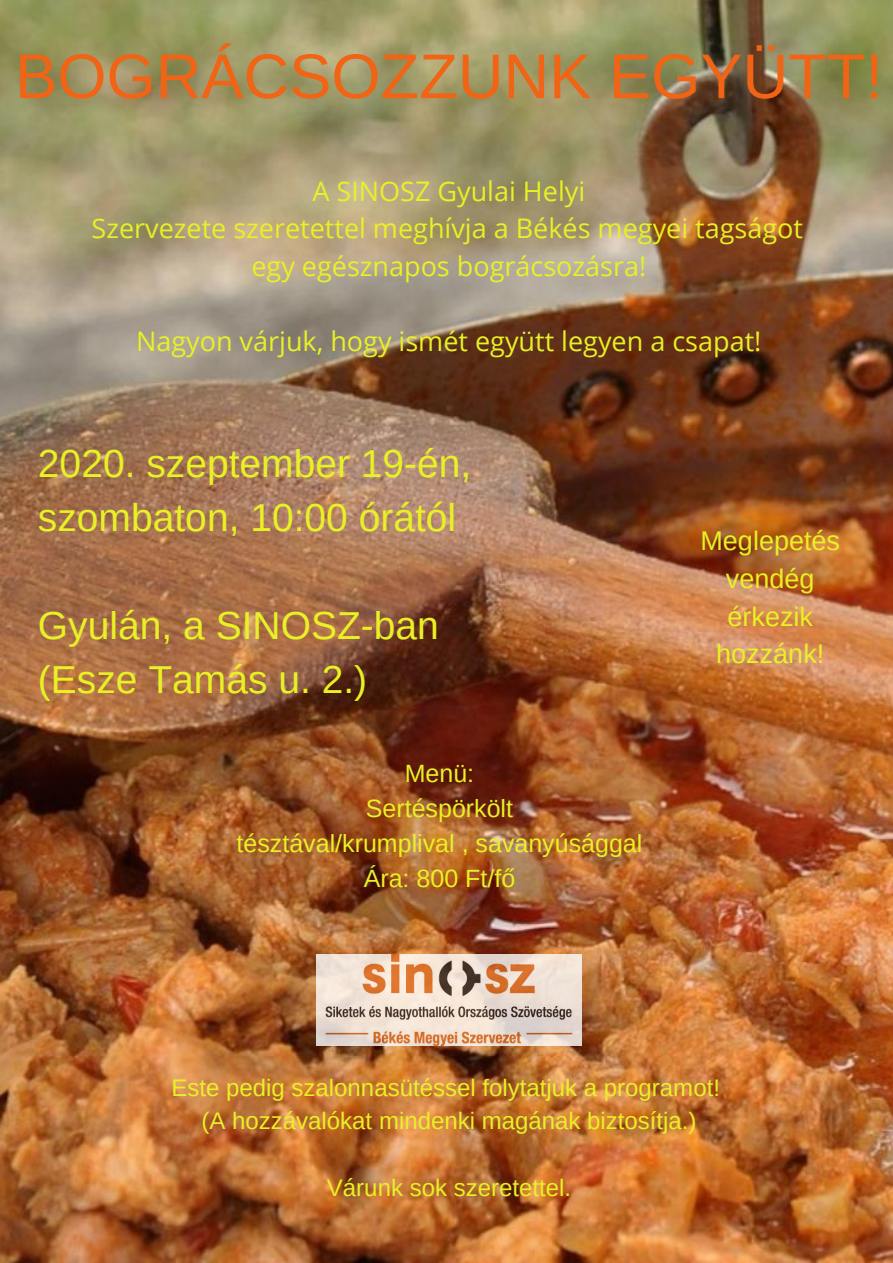
<style>
.page{position:relative;width:893px;height:1263px;background:#fff}
.page>*{position:absolute;margin:0;border:0;box-sizing:border-box;transform-origin:0 0}
.t1{font:63.22px "Arimo";color:#f16415}
.t2{font:39px/53.9px "Arimo";color:#e7f125}
.t3{font:27px/37.7px "Open Sans";color:#e7f125;text-align:center}
.t4{font:27px/37.7px "Arimo";color:#e7f125;text-align:center}
.t5{font:24.97px/34.7px "Arimo";color:#e7f125;text-align:center}
.t6{font:24px/33.2px "Arimo";color:#e7f125;text-align:center}
</style>
<div class="page">
<img style="left:0;top:0;width:893px;height:1263px">
<img style="left:317px;top:955px;width:264px;height:90px">
<h1 class="t1" style="left:15px;top:41px;width:869px">BOGRÁCSOZZUNK EGYÜTT!</h1>
<p class="t3" style="left:92px;top:171px;width:713px">A SINOSZ Gyulai Helyi<br>Szervezete szeretettel meghívja a Békés megyei tagságot egy egésznapos bográcsozásra!</p>
<p class="t3" style="left:136px;top:322px;width:627px">Nagyon várjuk, hogy ismét együtt legyen a csapat!</p>
<h2 class="t2" style="left:38px;top:437px;width:435px">2020. szeptember 19-én, szombaton, 10:00 órától</h2>
<h2 class="t2" style="left:38px;top:599px;width:402px">Gyulán, a SINOSZ-ban (Esze Tamás u. 2.)</h2>
<p class="t5" style="left:236px;top:756px;width:407px">Menü:<br>Sertéspörkölt<br>tésztával/krumplival , savanyúsággal<br>Ára: 800 Ft/fő</p>
<p class="t4" style="left:700px;top:522px;width:141px">Meglepetés vendég érkezik hozzánk!</p>
<p class="t6" style="left:171px;top:1071px;width:550px">Este pedig szalonnasütéssel folytatjuk a programot! (A hozzávalókat mindenki magának biztosítja.)</p>
<p class="t6" style="left:327px;top:1171px;width:246px">Várunk sok szeretettel.</p>
</div>
